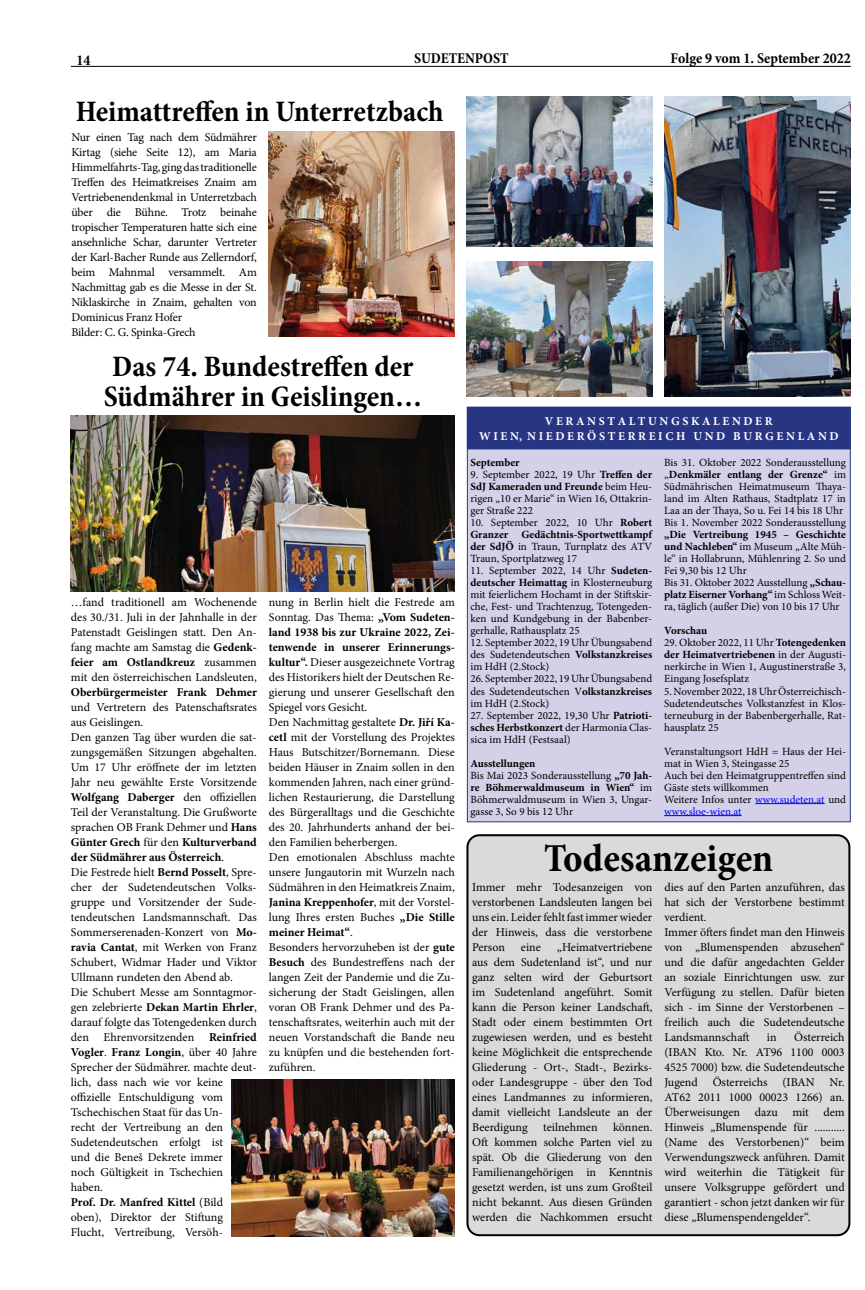
<style>
.page{position:relative;width:865px;height:1290px;background:#fff}
.page>*{position:absolute;margin:0;border:0;box-sizing:border-box;transform-origin:0 0}
.t1{font:700 condensed 40px "Minion Pro";color:#000}
.t2{font:700 condensed 30px/30px "Minion Pro";letter-spacing:-.005em;color:#000}
.t3{font:700 condensed 15px "Minion Pro";color:#000}
.t4{font:12px/15px "Minion Pro";letter-spacing:-.005em;color:#000;text-align:justify}
.t5{font:700 12px/14.4px "Minion Pro";color:#fff;text-align:center}
.t6{font:700 12px "Minion Pro";color:#000}
.t7{font:11px/12px "Minion Pro";color:#000;text-align:justify}
.t8{font:700 11px "Minion Pro";letter-spacing:-.005em;color:#000}
.s1{font-weight:700}
.s2{color:#00f}
</style>
<div class="page">
<hr style="left:71px;top:66px;width:779px;height:1px;background:#000">
<div style="left:467px;top:835px;width:382px;height:400px;background:#dadada;border-radius:12px"></div>
<div style="left:466px;top:834px;width:384px;height:402px;border:2px solid #000;border-radius:12px"></div>
<img style="left:70px;top:415px;width:384px;height:176px">
<img style="left:269px;top:132px;width:186px;height:204px">
<img style="left:466px;top:96px;width:186px;height:150px">
<img style="left:466px;top:261px;width:187px;height:135px">
<img style="left:665px;top:96px;width:185px;height:300px">
<div style="left:467px;top:407px;width:383px;height:415px;background:#d3d0e7;border:1px solid #283583"></div>
<div style="left:467px;top:407px;width:383px;height:42px;background:#283583"></div>
<hr style="left:755px;top:803px;width:69px;height:1px;background:#00f">
<hr style="left:664px;top:815px;width:77px;height:1px;background:#00f">
<img style="left:231px;top:1079px;width:224px;height:157px">
<p class="t3" style="left:77px;top:50px;width:15px">14</p>
<p class="t3" style="left:414px;top:48px;width:96px">SUDETENPOST</p>
<p class="t3" style="left:670px;top:47px;width:182px">Folge 9 vom 1. September 2022</p>
<h2 class="t2" style="left:76px;top:96px;width:369px">Heimattreffen in Unterretzbach</h2>
<p class="t4" style="left:71px;top:130px;width:187px;text-align:left">Nur einen Tag nach dem Südmährer Kirtag (siehe Seite 12), am Maria Himmelfahrts-Tag, ging das traditionelle Treffen des Heimatkreises Znaim am Vertriebenendenkmal in Unterretzbach über die Bühne. Trotz beinahe tropischer Temperaturen hatte sich eine ansehnliche Schar, darunter Vertreter der Karl-Bacher Runde aus Zellerndorf, beim Mahnmal versammelt. Am Nachmittag gab es die Messe in der St.<br>Niklaskirche in Znaim, gehalten von Dominicus Franz Hofer<br>Bilder: C. G. Spinka-Grech</p>
<h2 class="t2" style="left:104px;top:351px;width:320px">Das 74. Bundestreffen der<br>Südmährer in Geislingen…</h2>
<p class="t4" style="left:71px;top:595px;width:187px">…fand traditionell am Wochenende des 30./31. Juli in der Jahnhalle in der Patenstadt Geislingen statt. Den An&shy;fang machte am Samstag die <span class="s1">Gedenk&shy;feier am Ostlandkreuz</span> zusammen mit den österreichischen Landsleuten,</p>
<p class="t6" style="left:71px;top:684px;width:187px">Oberbürgermeister Frank Dehmer</p>
<p class="t4" style="left:71px;top:700px;width:187px;text-align:left">und Vertretern des Patenschaftsrates aus Geislingen.<br>Den ganzen Tag über wurden die sat&shy;zungsgemäßen Sitzungen abgehalten.<br>Um 17 Uhr eröffnete der im letzten<br>Jahr neu gewählte Erste Vorsitzende<br><span class="s1">Wolfgang Daberger</span> den offiziellen<br>Teil der Veranstaltung. Die Grußworte sprachen OB Frank Dehmer und <span class="s1">Hans<br>Günter Grech</span> für den <span class="s1">Kulturverband der Südmährer aus Österreich</span>.<br>Die Festrede hielt <span class="s1">Bernd Posselt</span>, Spre&shy;cher der Sudetendeutschen Volks&shy;gruppe und Vorsitzender der Sude&shy;tendeutschen Landsmannschaft. Das<br>Sommerserenaden-Konzert von <span class="s1">Mo&shy;ravia Cantat</span>, mit Werken von Franz<br>Schubert, Widmar Hader und Viktor<br>Ullmann rundeten den Abend ab.<br>Die Schubert Messe am Sonntagmor&shy;gen zelebrierte <span class="s1">Dekan Martin Ehrler</span>, darauf folgte das Totengedenken durch den Ehrenvorsitzenden <span class="s1">Reinfried<br>Vogler</span>. <span class="s1">Franz Longin</span>, über 40 Jahre<br>Sprecher der Südmährer. machte deut&shy;lich, dass nach wie vor keine offizielle Entschuldigung vom<br>Tschechischen Staat für das Un-<br>recht der Vertreibung an den<br>Sudetendeutschen erfolgt ist<br>und die Beneš Dekrete immer<br>noch Gültigkeit in Tschechien haben.<br><span class="s1">Prof. Dr. Manfred Kittel</span> (Bild<br>oben), Direktor der Stiftung<br>Flucht, Vertreibung, Versöh-</p>
<p class="t4" style="left:269px;top:595px;width:187px;text-align:left">nung in Berlin hielt die Festrede am Sonntag. Das Thema: <span class="s1">„Vom Sudeten&shy;land 1938 bis zur Ukraine 2022, Zei&shy;tenwende in unserer Erinnerungs&shy;kultur“.</span> Dieser ausgezeichnete Vortrag des Historikers hielt der Deutschen Re&shy;gierung und unserer Gesellschaft den Spiegel vors Gesicht.<br>Den Nachmittag gestaltete <span class="s1">Dr. Jiří Ka&shy;cetl</span> mit der Vorstellung des Projektes Haus Butschitzer/Bornemann. Diese beiden Häuser in Znaim sollen in den kommenden Jahren, nach einer gründ&shy;lichen Restaurierung, die Darstellung des Bürgeralltags und die Geschichte des 20. Jahrhunderts anhand der bei&shy;den Familien beherbergen.<br>Den emotionalen Abschluss machte unsere Jungautorin mit Wurzeln nach Südmähren in den Heimatkreis Znaim, <span class="s1">Janina Kreppenhofer</span>, mit der Vorstel&shy;lung Ihres ersten Buches <span class="s1">„Die Stille meiner Heimat“</span>.<br>Besonders hervorzuheben ist der <span class="s1">gute Besuch</span> des Bundestreffens nach der langen Zeit der Pandemie und die Zu&shy;sicherung der Stadt Geislingen, allen voran OB Frank Dehmer und des Pa&shy;tenschaftsrates, weiterhin auch mit der neuen Vorstandschaft die Bande neu zu knüpfen und die bestehenden fort&shy;zuführen.</p>
<p class="t5" style="left:479px;top:414px;width:361px">V E R A N S T A L T U N G S K A L E N D E R<br>W I E N, N I E D E R Ö S T E R R E I C H U N D B U R G E N L A N D</p>
<p class="t8" style="left:470px;top:455px;width:51px">September</p>
<p class="t7" style="left:470px;top:469px;width:183px">9. September 2022, 19 Uhr <span class="s1">Treffen der SdJ Kameraden und Freunde</span> beim Heu&shy;rigen „10 er Marie“ in Wien 16, Ottakrin&shy;ger Straße 222</p>
<p class="t7" style="left:470px;top:517px;width:183px">10. September 2022, 10 Uhr <span class="s1">Robert Granzer Gedächtnis-Sportwettkampf der SdJÖ</span> in Traun, Turnplatz des ATV Traun, Sportplatzweg 17</p>
<p class="t7" style="left:470px;top:565px;width:183px">11. September 2022, 14 Uhr <span class="s1">Sudeten&shy;deutscher Heimattag</span> in Klosterneuburg mit feierlichem Hochamt in der Stiftskir&shy;che, Fest- und Trachtenzug, Totengeden&shy;ken und Kundgebung in der Babenber&shy;gerhalle, Rathausplatz 25</p>
<p class="t7" style="left:470px;top:637px;width:183px">12. September 2022, 19 Uhr Übungsabend des Sudetendeutschen <span class="s1">Volkstanzkreises </span>im HdH (2.Stock)</p>
<p class="t7" style="left:470px;top:673px;width:183px">26. September 2022, 19 Uhr Übungsabend des Sudetendeutschen V<span class="s1">olkstanzkreises </span>im HdH (2.Stock)</p>
<p class="t7" style="left:470px;top:709px;width:183px">27. September 2022, 19,30 Uhr <span class="s1">Patrioti&shy;sches Herbstkonzert</span> der Harmonia Clas&shy;sica im HdH (Festsaal)</p>
<p class="t7" style="left:470px;top:757px;width:183px;text-align:left"><span class="s1">Ausstellungen<br></span>Bis Mai 2023 Sonderausstellung <span class="s1">„70 Jah&shy;re Böhmerwaldmuseum in Wien“</span> im<br>Böhmerwaldmuseum in Wien 3, Ungar&shy;gasse 3, So 9 bis 12 Uhr</p>
<p class="t7" style="left:664px;top:457px;width:183px;text-align:left">Bis 31. Oktober 2022 Sonderausstellung „<span class="s1">Denkmäler entlang der Grenze“</span> im Südmährischen Heimatmuseum Thaya&shy;land im Alten Rathaus, Stadtplatz 17 in Laa an der Thaya, So u. Fei 14 bis 18 Uhr Bis 1. November 2022 Sonderausstellung</p>
<p class="t7" style="left:664px;top:529px;width:183px;text-align:left"><span class="s1">„Die Vertreibung 1945 – Geschichte und Nachleben“</span> im Museum „Alte Müh&shy;le“ in Hollabrunn, Mühlenring 2. So und Fei 9,30 bis 12 Uhr<br>Bis 31. Oktober 2022 Ausstellung <span class="s1">„Schau&shy;platz Eiserner Vorhang“</span> im Schloss Weit&shy;ra, täglich (außer Die) von 10 bis 17 Uhr</p>
<p class="t8" style="left:664px;top:623px;width:44px">Vorschau</p>
<p class="t7" style="left:664px;top:637px;width:183px">29. Oktober 2022, 11 Uhr <span class="s1">Totengedenken der Heimatvertriebenen</span> in der Augusti&shy;nerkirche in Wien 1, Augustinerstraße 3, Eingang Josefsplatz</p>
<p class="t7" style="left:664px;top:685px;width:183px">5. November 2022, 18 Uhr Österreichisch-Sudetendeutsches Volkstanzfest in Klos&shy;terneuburg in der Babenbergerhalle, Rat&shy;hausplatz 25</p>
<p class="t7" style="left:664px;top:745px;width:183px;text-align:left">Veranstaltungsort HdH = Haus der Hei&shy;mat in Wien 3, Steingasse 25<br>Auch bei den Heimatgruppentreffen sind<br>Gäste stets willkommen<br>Weitere Infos unter <span class="s2">www.sudeten.at</span> und <span class="s2">www.sloe-wien.at</span></p>
<h1 class="t1" style="left:544px;top:830px;width:230px">Todesanzeigen</h1>
<p class="t4" style="left:472px;top:880px;width:182px">Immer mehr Todesanzeigen von verstorbenen Landsleuten langen bei uns ein. Leider fehlt fast immer wieder der Hinweis, dass die verstorbene Person</p>
<p class="t4" style="left:472px;top:940px;width:182px;text-indent:85px">„Heimatvertriebene aus dem Sudetenland ist“, und nur ganz selten wird der Geburtsort im Sudetenland angeführt. Somit kann die Person keiner Landschaft, Stadt oder einem bestimmten Ort zugewiesen werden, und es besteht keine Möglichkeit die entsprechende Gliederung - Ort-, Stadt-, Bezirks&shy;oder Landesgruppe - über den Tod eines Landmannes zu informieren, damit vielleicht Landsleute an der Beerdigung</p>
<p class="t4" style="left:521px;top:940px;width:21px">eine</p>
<p class="t4" style="left:472px;top:1120px;width:182px;text-indent:141px">können.<br>Oft kommen solche Parten viel zu spät. Ob die Gliederung von den Familienangehörigen in Kenntnis gesetzt werden, ist uns zum Großteil nicht bekannt. Aus diesen Gründen werden die Nachkommen ersucht</p>
<p class="t4" style="left:543px;top:1120px;width:56px">teilnehmen</p>
<p class="t4" style="left:664px;top:880px;width:182px;text-align:left">dies auf den Parten anzuführen, das hat sich der Verstorbene bestimmt verdient.<br>Immer öfters findet man den Hinweis von „Blumenspenden abzusehen“ und die dafür angedachten Gelder an soziale Einrichtungen usw. zur<br>Verfügung zu stellen. Dafür bieten sich - im Sinne der Verstorbenen – freilich auch die Sudetendeutsche<br>Landsmannschaft</p>
<p class="t4" style="left:664px;top:1030px;width:182px;text-indent:130px">Österreich (IBAN Kto. Nr. AT96 1100 0003<br>4525 7000) bzw. die Sudetendeutsche Jugend Österreichs (IBAN Nr.<br>AT62 2011 1000 00023 1266) an.<br>Überweisungen dazu mit dem Hinweis „Blumenspende für ........... (Name des Verstorbenen)“ beim Verwendungszweck anführen. Damit wird weiterhin die Tätigkeit für unsere Volksgruppe gefördert und garantiert - schon jetzt danken wir für diese „Blumenspendengelder“.</p>
<p class="t4" style="left:767px;top:1030px;width:11px">in</p>
</div>
